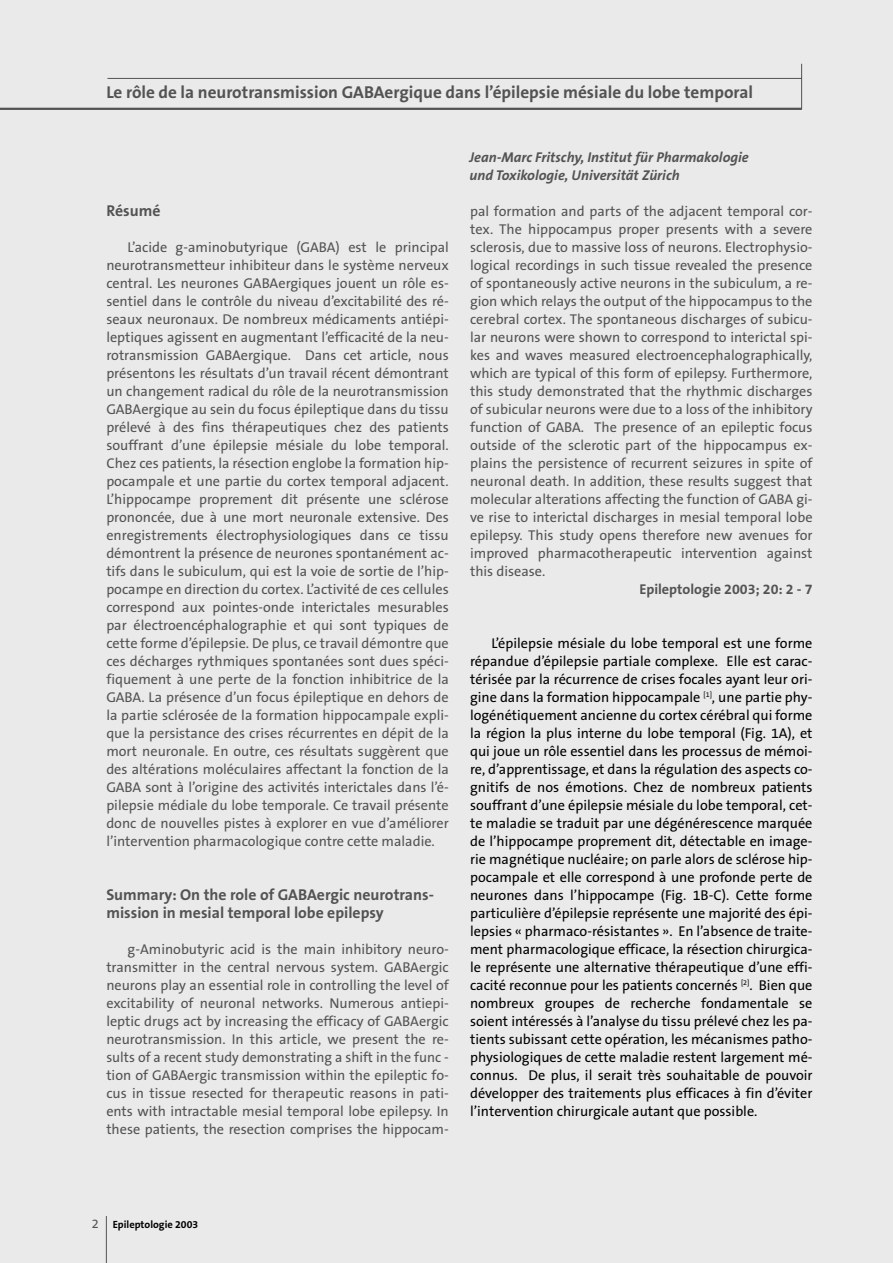
<style>
.page{position:relative;width:893px;height:1263px;background:#fff}
.page>*{position:absolute;margin:0;border:0;box-sizing:border-box;transform-origin:0 0}
.t1{font:700 17.25px "The Sans B7";color:#535353}
.t2{font:700 15.75px/18px "The Sans B7";color:#535353}
.t3{font:14.25px/18px "The Sans B5 Plain";color:#535353;text-align:justify}
.t4{font:14.25px/18px "The Sans B5 Plain";color:#000;text-align:justify}
.t5{font:italic 700 14.25px/18px "The Sans B7";color:#535353}
.t6{font:700 14.25px "The Sans B7";color:#535353}
.t7{font:700 10.5px "The Sans B7";color:#000}
.s1{font-family:"The Sans B5 Plain";font-weight:400;font-size:12.75px;color:#535353}
</style>
<div class="page">
<div style="left:0;top:0;width:892px;height:1263px;background:#eaeaea"></div>
<hr style="left:0;top:108px;width:801px;height:2px;background:#535353">
<hr style="left:107px;top:78px;width:694px;height:1px;background:#535353">
<hr style="left:801px;top:64px;width:1px;height:45px;background:#535353">
<hr style="left:106px;top:1216px;width:1px;height:47px;background:#535353">
<p class="t1" style="left:106px;top:86px;width:648px">Le rôle de la neurotransmission GABAergique dans l’épilepsie mésiale du lobe temporal</p>
<p class="t2" style="left:106px;top:203px;width:56px">Résumé</p>
<p class="t3" style="left:106px;top:240px;width:344px;text-indent:21px">L’acide g-aminobutyrique (GABA) est le principal neurotransmetteur inhibiteur dans le système nerveux central. Les neurones GABAergiques jouent un rôle es&shy;sentiel dans le contrôle du niveau d’excitabilité des ré&shy;seaux neuronaux. De nombreux médicaments antiépi&shy;leptiques agissent en augmentant l’efficacité de la neu&shy;rotransmission GABAergique. Dans cet article, nous présentons les résultats d’un travail récent démontrant un changement radical du rôle de la neurotransmission GABAergique au sein du focus épileptique dans du tissu prélevé à des fins thérapeutiques chez des patients souffrant d’une épilepsie mésiale du lobe temporal.<br>Chez ces patients, la résection englobe la formation hip&shy;pocampale et une partie du cortex temporal adjacent.<br>L’hippocampe proprement dit présente une sclérose prononcée, due à une mort neuronale extensive. Des enregistrements électrophysiologiques dans ce tissu démontrent la présence de neurones spontanément ac&shy;tifs dans le subiculum, qui est la voie de sortie de l’hip&shy;pocampe en direction du cortex. L’activité de ces cellules correspond aux pointes-onde interictales mesurables par électroencéphalographie et qui sont typiques de cette forme d’épilepsie. De plus, ce travail démontre que ces décharges rythmiques spontanées sont dues spéci&shy;fiquement à une perte de la fonction inhibitrice de la GABA. La présence d’un focus épileptique en dehors de la partie sclérosée de la formation hippocampale expli&shy;que la persistance des crises récurrentes en dépit de la mort neuronale. En outre, ces résultats suggèrent que des altérations moléculaires affectant la fonction de la GABA sont à l’origine des activités interictales dans l’é&shy;pilepsie médiale du lobe temporale. Ce travail présente donc de nouvelles pistes à explorer en vue d’améliorer l’intervention pharmacologique contre cette maladie.</p>
<p class="t2" style="left:106px;top:887px;width:329px">Summary: On the role of GABAergic neurotrans&shy;mission in mesial temporal lobe epilepsy</p>
<p class="t3" style="left:106px;top:942px;width:344px;text-indent:21px">g-Aminobutyric acid is the main inhibitory neuro&shy;transmitter in the central nervous system. GABAergic neurons play an essential role in controlling the level of excitability of neuronal networks. Numerous antiepi&shy;leptic drugs act by increasing the efficacy of GABAergic neurotransmission. In this article, we present the re&shy;sults of a recent study demonstrating a shift in the func - tion of GABAergic transmission within the epileptic fo&shy;cus in tissue resected for therapeutic reasons in pati&shy;ents with intractable mesial temporal lobe epilepsy. In these patients, the resection comprises the hippocam-</p>
<p class="t5" style="left:469px;top:150px;width:281px">Jean-Marc Fritschy, Institut für Pharmakologie und Toxikologie, Universität Zürich</p>
<p class="t3" style="left:470px;top:204px;width:344px">pal formation and parts of the adjacent temporal cor&shy;tex. The hippocampus proper presents with a severe sclerosis, due to massive loss of neurons. Electrophysio&shy;logical recordings in such tissue revealed the presence of spontaneously active neurons in the subiculum, a re&shy;gion which relays the output of the hippocampus to the cerebral cortex. The spontaneous discharges of subicu&shy;lar neurons were shown to correspond to interictal spi&shy;kes and waves measured electroencephalographically, which are typical of this form of epilepsy. Furthermore, this study demonstrated that the rhythmic discharges of subicular neurons were due to a loss of the inhibitory function of GABA. The presence of an epileptic focus outside of the sclerotic part of the hippocampus ex&shy;plains the persistence of recurrent seizures in spite of neuronal death. In addition, these results suggest that molecular alterations affecting the function of GABA gi&shy;ve rise to interictal discharges in mesial temporal lobe epilepsy. This study opens therefore new avenues for improved pharmacotherapeutic intervention against this disease.</p>
<p class="t6" style="left:639px;top:584px;width:175px">Epileptologie 2003; 20: 2 - 7</p>
<p class="t4" style="left:470px;top:636px;width:344px;text-indent:21px">L’épilepsie mésiale du lobe temporal est une forme répandue d’épilepsie partiale complexe. Elle est carac&shy;térisée par la récurrence de crises focales ayant leur ori&shy;gine dans la formation hippocampale <sup>[1]</sup>, une partie phy&shy;logénétiquement ancienne du cortex cérébral qui forme la région la plus interne du lobe temporal (Fig. 1A), et qui joue un rôle essentiel dans les processus de mémoi&shy;re, d’apprentissage, et dans la régulation des aspects co&shy;gnitifs de nos émotions. Chez de nombreux patients souffrant d’une épilepsie mésiale du lobe temporal, cet&shy;te maladie se traduit par une dégénérescence marquée de l’hippocampe proprement dit, détectable en image&shy;rie magnétique nucléaire; on parle alors de sclérose hip&shy;pocampale et elle correspond à une profonde perte de neurones dans l’hippocampe (Fig. 1B-C). Cette forme particulière d’épilepsie représente une majorité des épi&shy;lepsies « pharmaco-résistantes ». En l’absence de traite&shy;ment pharmacologique efficace, la résection chirurgica&shy;le représente une alternative thérapeutique d’une effi&shy;cacité reconnue pour les patients concernés <sup>[2]</sup>. Bien que nombreux groupes de recherche fondamentale se soient intéressés à l’analyse du tissu prélevé chez les pa&shy;tients subissant cette opération, les mécanismes patho&shy;physiologiques de cette maladie restent largement mé&shy;connus. De plus, il serait très souhaitable de pouvoir développer des traitements plus efficaces à fin d’éviter l’intervention chirurgicale autant que possible.</p>
<p class="t7" style="left:92px;top:1221px;width:108px"><span class="s1">2</span> Epileptologie 2003</p>
</div>
